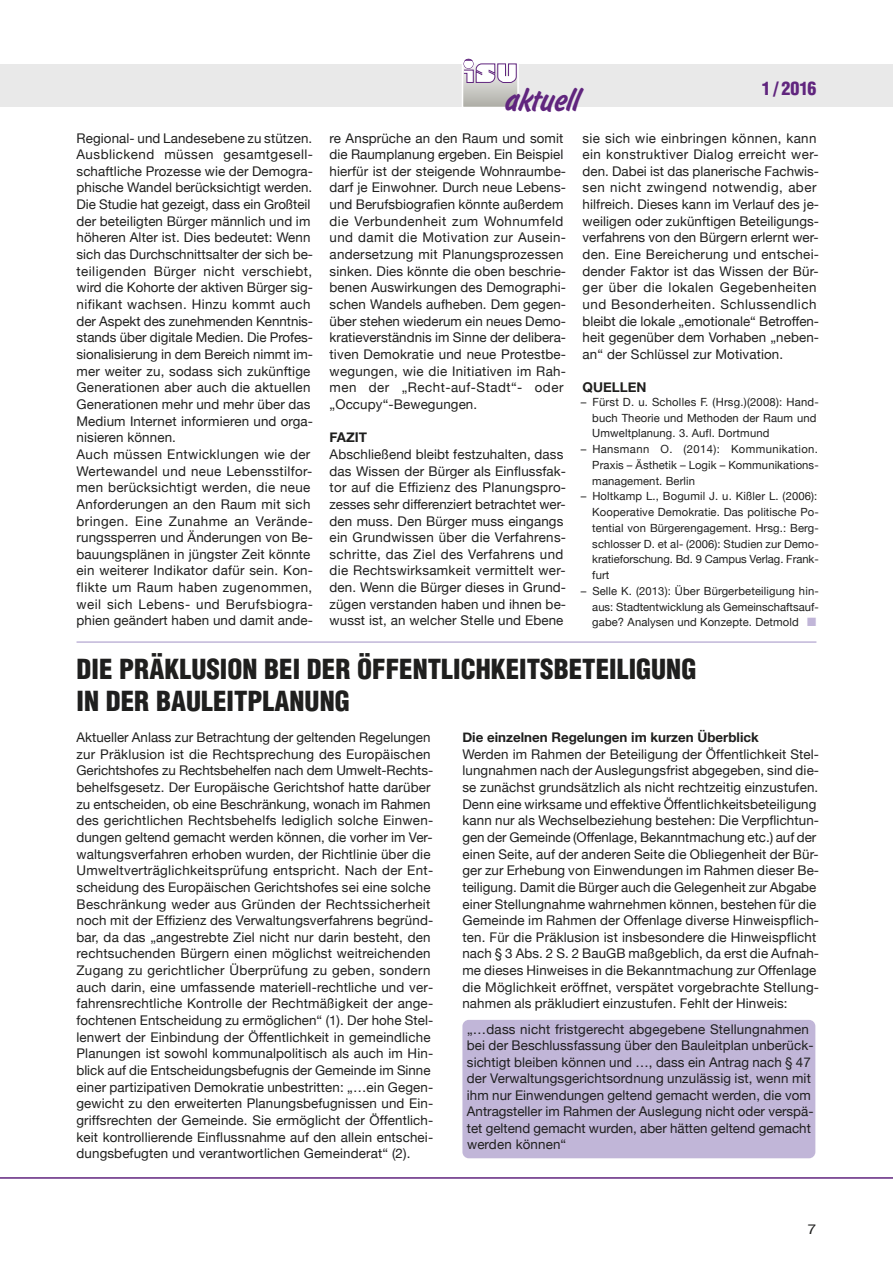
<style>
.page{position:relative;width:893px;height:1263px;background:#fff}
.page>*{position:absolute;margin:0;border:0;box-sizing:border-box;transform-origin:0 0}
.t1{font:31.65px "Slager";color:#60257e}
.t2{font:900 condensed 27px/32.4px "Helvetica";color:#1f1f1e}
.t3{font:900 condensed 18px "Helvetica";color:#60257e}
.t4{font:700 13.5px "Helvetica Neue";color:#1f1f1e}
.t5{font:13.5px "Helvetica Neue";color:#1f1f1e;scale:1.17 1}
.t6{font:13.35px/16.6px "Helvetica Neue";letter-spacing:.01em;color:#1f1f1e}
.t7{font:700 13.35px "Helvetica Neue";color:#1f1f1e}
.t8{font:11.25px/15.8px "Helvetica Neue";letter-spacing:.01em;color:#1f1f1e;text-align:justify}
.s1{color:#c1b6d8}
</style>
<div class="page">
<div style="left:0;top:64px;width:893px;height:42px;background:#e9e9e9"></div>
<svg style="left:465px;top:83px;width:51px;height:22px"></svg>
<div style="left:462px;top:62px;width:57px;height:46px;border:2px solid #fff"></div>
<div style="left:463px;top:59px;width:11px;height:10px;border:1px solid #60257e;border-radius:50%"></div>
<svg style="left:464px;top:59px;width:53px;height:24px"></svg>
<hr style="left:0;top:1177px;width:893px;height:2px;background:#60257e">
<div style="left:462px;top:1020px;width:353px;height:138px;background:#c1b6d8;border-radius:6px"></div>
<hr style="left:77px;top:641px;width:739px;height:2px;background:#c1b6d8">
<h1 class="t1" style="left:503px;top:82px;width:76px">aktuell</h1>
<h3 class="t3" style="left:762px;top:79px;width:56px">1 / 2016</h3>
<p class="t6" style="left:77px;top:129px;width:238px">Regional- und Landesebene zu stützen.<br>Ausblickend müssen gesamtgesell&shy;schaftliche Prozesse wie der Demogra&shy;phische Wandel berücksichtigt werden.<br>Die Studie hat gezeigt, dass ein Großteil der beteiligten Bürger männlich und im höheren Alter ist. Dies bedeutet: Wenn sich das Durchschnittsalter der sich be&shy;teiligenden Bürger nicht verschiebt, wird die Kohorte der aktiven Bürger sig&shy;nifikant wachsen. Hinzu kommt auch der Aspekt des zunehmenden Kenntnis&shy;stands über digitale Medien. Die Profes&shy;sionalisierung in dem Bereich nimmt im&shy;mer weiter zu, sodass sich zukünftige Generationen aber auch die aktuellen Generationen mehr und mehr über das Medium Internet informieren und orga&shy;nisieren können.<br>Auch müssen Entwicklungen wie der Wertewandel und neue Lebensstilfor&shy;men berücksichtigt werden, die neue Anforderungen an den Raum mit sich bringen. Eine Zunahme an Verände&shy;rungssperren und Änderungen von Be&shy;bauungsplänen in jüngster Zeit könnte ein weiterer Indikator dafür sein. Kon&shy;flikte um Raum haben zugenommen, weil sich Lebens- und Berufsbiogra&shy;phien geändert haben und damit ande-</p>
<p class="t6" style="left:330px;top:129px;width:238px">re Ansprüche an den Raum und somit die Raumplanung ergeben. Ein Beispiel hierfür ist der steigende Wohnraumbe&shy;darf je Einwohner. Durch neue Lebens&shy;und Berufsbiografien könnte außerdem die Verbundenheit zum Wohnumfeld und damit die Motivation zur Ausein&shy;andersetzung mit Planungsprozessen sinken. Dies könnte die oben beschrie&shy;benen Auswirkungen des Demographi&shy;schen Wandels aufheben. Dem gegen&shy;über stehen wiederum ein neues Demo&shy;kratieverständnis im Sinne der delibera&shy;tiven Demokratie und neue Protestbe&shy;wegungen, wie die Initiativen im Rah&shy;men der „Recht-auf-Stadt“- oder „Occupy“-Bewegungen.</p>
<p class="t4" style="left:330px;top:429px;width:39px">FAziT</p>
<p class="t6" style="left:330px;top:446px;width:238px">Abschließend bleibt festzuhalten, dass das Wissen der Bürger als Einflussfak&shy;tor auf die Effizienz des Planungspro&shy;zesses sehr differenziert betrachtet wer&shy;den muss. Den Bürger muss eingangs ein Grundwissen über die Verfahrens&shy;schritte, das Ziel des Verfahrens und die Rechtswirksamkeit vermittelt wer&shy;den. Wenn die Bürger dieses in Grund&shy;zügen verstanden haben und ihnen be&shy;wusst ist, an welcher Stelle und Ebene</p>
<p class="t6" style="left:583px;top:129px;width:238px">sie sich wie einbringen können, kann ein konstruktiver Dialog erreicht wer&shy;den. Dabei ist das planerische Fachwis&shy;sen nicht zwingend notwendig, aber hilfreich. Dieses kann im Verlauf des je&shy;weiligen oder zukünftigen Beteiligungs&shy;verfahrens von den Bürgern erlernt wer&shy;den. Eine Bereicherung und entschei&shy;dender Faktor ist das Wissen der Bür&shy;ger über die lokalen Gegebenheiten und Besonderheiten. Schlussendlich bleibt die lokale „emotionale“ Betroffen&shy;heit gegenüber dem Vorhaben „neben&shy;an“ der Schlüssel zur Motivation.</p>
<p class="t4" style="left:583px;top:379px;width:66px">QuELLEn</p>
<p class="t8" style="left:592px;top:394px;width:228px;text-align:left;text-indent:-11px">– Fürst D. u. Scholles F. (Hrsg.)(2008): Hand&shy;buch Theorie und Methoden der Raum und<br>Umweltplanung. 3. Aufl. Dortmund</p>
<p class="t8" style="left:592px;top:441px;width:228px;text-indent:-11px">– Hansmann O. (2014): Kommunikation.<br>Praxis – Ästhetik – Logik – Kommunikations&shy;management. Berlin</p>
<p class="t8" style="left:592px;top:488px;width:228px;text-indent:-11px">– Holtkamp L., Bogumil J. u. Kißler L. (2006):<br>Kooperative Demokratie. Das politische Po&shy;tential von Bürgerengagement. Hrsg.: Berg&shy;schlosser D. et al- (2006): Studien zur Demo&shy;kratieforschung. Bd. 9 Campus Verlag. Frank&shy;furt</p>
<p class="t8" style="left:592px;top:583px;width:228px;text-indent:-11px">– Selle K. (2013): Über Bürgerbeteiligung hin&shy;aus: Stadtentwicklung als Gemeinschaftsauf&shy;gabe? Analysen und Konzepte. Detmold <span class="s1">■</span></p>
<h2 class="t2" style="left:77px;top:653px;width:621px">DIE PRÄKLUSION BEI DER ÖFFENTLICHKEITSBETEILIGUNG<br>IN DER BAULEITPLANUNG</h2>
<p class="t6" style="left:76px;top:729px;width:358px">Aktueller Anlass zur Betrachtung der geltenden Regelungen zur Präklusion ist die Rechtsprechung des Europäischen Gerichtshofes zu Rechtsbehelfen nach dem Umwelt-Rechts&shy;behelfsgesetz. Der Europäische Gerichtshof hatte darüber zu entscheiden, ob eine Beschränkung, wonach im Rahmen des gerichtlichen Rechtsbehelfs lediglich solche Einwen&shy;dungen geltend gemacht werden können, die vorher im Ver&shy;waltungsverfahren erhoben wurden, der Richtlinie über die Umweltverträglichkeitsprüfung entspricht. Nach der Ent&shy;scheidung des Europäischen Gerichtshofes sei eine solche Beschränkung weder aus Gründen der Rechtssicherheit noch mit der Effizienz des Verwaltungsverfahrens begründ&shy;bar, da das „angestrebte Ziel nicht nur darin besteht, den rechtsuchenden Bürgern einen möglichst weitreichenden Zugang zu gerichtlicher Überprüfung zu geben, sondern auch darin, eine umfassende materiell-rechtliche und ver&shy;fahrensrechtliche Kontrolle der Rechtmäßigkeit der ange&shy;fochtenen Entscheidung zu ermöglichen“ (1). Der hohe Stel&shy;lenwert der Einbindung der Öffentlichkeit in gemeindliche Planungen ist sowohl kommunalpolitisch als auch im Hin&shy;blick auf die Entscheidungsbefugnis der Gemeinde im Sinne einer partizipativen Demokratie unbestritten: „…ein Gegen&shy;gewicht zu den erweiterten Planungsbefugnissen und Ein&shy;griffsrechten der Gemeinde. Sie ermöglicht der Öffentlich&shy;keit kontrollierende Einflussnahme auf den allein entschei&shy;dungsbefugten und verantwortlichen Gemeinderat“ (2).</p>
<p class="t7" style="left:462px;top:729px;width:298px">Die einzelnen Regelungen im kurzen Überblick</p>
<p class="t6" style="left:462px;top:745px;width:358px">Werden im Rahmen der Beteiligung der Öffentlichkeit Stel&shy;lungnahmen nach der Auslegungsfrist abgegeben, sind die&shy;se zunächst grundsätzlich als nicht rechtzeitig einzustufen.<br>Denn eine wirksame und effektive Öffentlichkeitsbeteiligung kann nur als Wechselbeziehung bestehen: Die Verpflichtun&shy;gen der Gemeinde (Offenlage, Bekanntmachung etc.) auf der einen Seite, auf der anderen Seite die Obliegenheit der Bür&shy;ger zur Erhebung von Einwendungen im Rahmen dieser Be&shy;teiligung. Damit die Bürger auch die Gelegenheit zur Abgabe einer Stellungnahme wahrnehmen können, bestehen für die Gemeinde im Rahmen der Offenlage diverse Hinweispflich&shy;ten. Für die Präklusion ist insbesondere die Hinweispflicht nach § 3 Abs. 2 S. 2 BauGB maßgeblich, da erst die Aufnah&shy;me dieses Hinweises in die Bekanntmachung zur Offenlage die Möglichkeit eröffnet, verspätet vorgebrachte Stellung&shy;nahmen als präkludiert einzustufen. Fehlt der Hinweis:</p>
<p class="t6" style="left:467px;top:1021px;width:348px">„…dass nicht fristgerecht abgegebene Stellungnahmen bei der Beschlussfassung über den Bauleitplan unberück&shy;sichtigt bleiben können und …, dass ein Antrag nach § 47 der Verwaltungsgerichtsordnung unzulässig ist, wenn mit ihm nur Einwendungen geltend gemacht werden, die vom Antragsteller im Rahmen der Auslegung nicht oder verspä&shy;tet geltend gemacht wurden, aber hätten geltend gemacht werden können“</p>
<p class="t5" style="left:808px;top:1221px;width:9px">7</p>
</div>
